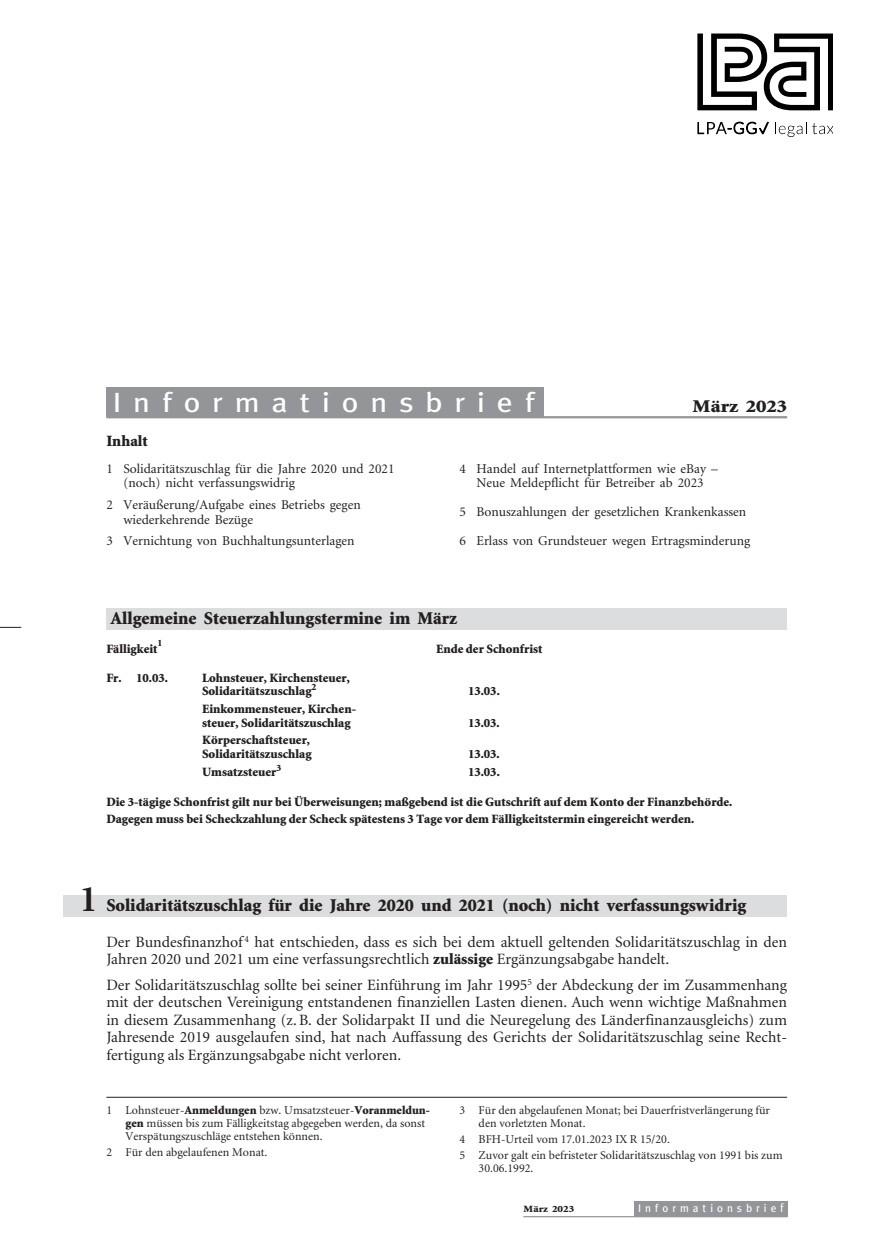
<style>
.page{position:relative;width:885px;height:1259px;background:#fff}
.page>*{position:absolute;margin:0;border:0;box-sizing:border-box;transform-origin:0 0}
.t1{font:27.75px "Meta";letter-spacing:.375em;color:#fff;scale:1.15 1}
.t2{font:900 18px "Minion";color:#231f20}
.t3{font:900 18px "Minion";color:#231f20;scale:1.15 1}
.t4{font:15.75px/17.4px "Minion";color:#231f20}
.t5{font:900 15.75px "Minion";color:#231f20}
.t6{font:13.5px/14.2px "Minion";color:#231f20}
.t7{font:900 12.75px/13.5px "Minion";color:#231f20}
.t8{font:12px/12.8px "Minion";color:#231f20}
.t9{font:11.25px "Meta";letter-spacing:.36em;color:#fff}
.t10{font:900 9.75px "Minion";color:#231f20}
.t11{font:900 9.6px "Minion";color:#231f20;scale:1.15 1}
.s1{font-weight:700;font-size:37.5px}
.s2{font-weight:900}
.s3{font-size:12px}
</style>
<div class="page">
<svg style="left:697px;top:34px;width:135px;height:76px"></svg>
<svg style="left:697px;top:122px;width:72px;height:12px"></svg>
<svg style="left:775px;top:122px;width:28px;height:14px"></svg>
<svg style="left:812px;top:123px;width:20px;height:11px"></svg>
<div style="left:634px;top:1200px;width:153px;height:16px;background:#939598"></div>
<hr style="left:523px;top:1216px;width:264px;height:1px;background:#939598">
<hr style="left:106px;top:1097px;width:681px;height:1px;background:#231f20">
<div style="left:106px;top:608px;width:681px;height:21px;background:#dcddde"></div>
<div style="left:64px;top:895px;width:723px;height:21px;background:#dcddde"></div>
<div style="left:106px;top:387px;width:437px;height:30px;background:#939598"></div>
<hr style="left:106px;top:416px;width:681px;height:2px;background:#939598">
<svg style="left:0;top:627px;width:21px;height:1px"></svg>
<h1 class="t1" style="left:113px;top:386px;width:368px">Informationsbrief</h1>
<p class="t3" style="left:692px;top:399px;width:84px">März 2023</p>
<p class="t5" style="left:106px;top:435px;width:43px">Inhalt</p>
<p class="t6" style="left:123px;top:463px;width:273px;text-indent:-17px">1 Solidaritätszuschlag für die Jahre 2020 und 2021 (noch) nicht verfassungswidrig</p>
<p class="t6" style="left:123px;top:499px;width:239px;text-indent:-17px">2 Veräußerung/Aufgabe eines Betriebs gegen wiederkehrende Bezüge</p>
<p class="t6" style="left:106px;top:535px;width:250px">3 Vernichtung von Buchhaltungsunterlagen</p>
<p class="t6" style="left:459px;top:463px;width:260px;text-align:center">4 Handel auf Internetplattformen wie eBay –<br>Neue Meldepflicht für Betreiber ab 2023</p>
<p class="t6" style="left:459px;top:499px;width:292px;line-height:29px">5 Bonuszahlungen der gesetzlichen Krankenkassen<br>6 Erlass von Grundsteuer wegen Ertragsminderung</p>
<p class="t2" style="left:111px;top:611px;width:348px">Allgemeine Steuerzahlungstermine im März</p>
<p class="t10" style="left:157px;top:639px;width:6px">1</p>
<p class="t7" style="left:106px;top:643px;width:53px">Fälligkeit</p>
<p class="t7" style="left:106px;top:672px;width:63px">Fr. 10.03.</p>
<p class="t7" style="left:202px;top:672px;width:149px">Lohnsteuer, Kirchensteuer,<br>Solidaritätszuschlag<sup>2</sup></p>
<p class="t7" style="left:202px;top:703px;width:155px">Einkommensteuer, Kirchen&shy;steuer, Solidaritätszuschlag</p>
<p class="t7" style="left:202px;top:734px;width:111px">Körperschaftsteuer,<br>Solidaritätszuschlag</p>
<p class="t7" style="left:436px;top:643px;width:108px">Ende der Schonfrist</p>
<p class="t7" style="left:468px;top:685px;width:33px">13.03.</p>
<p class="t7" style="left:468px;top:717px;width:33px">13.03.</p>
<p class="t7" style="left:468px;top:748px;width:33px">13.03.</p>
<p class="t7" style="left:202px;top:766px;width:81px">Umsatzsteuer<sup>3</sup></p>
<p class="t7" style="left:468px;top:766px;width:33px">13.03.</p>
<p class="t7" style="left:106px;top:794px;width:627px;line-height:16.6px">Die 3-tägige Schonfrist gilt nur bei Überweisungen; maßgebend ist die Gutschrift auf dem Konto der Finanzbehörde.<br>Dagegen muss bei Scheckzahlung der Scheck spätestens 3 Tage vor dem Fälligkeitstermin eingereicht werden.</p>
<p class="t2" style="left:79px;top:898px;width:668px"><span class="s1">1</span> Solidaritätszuschlag für die Jahre 2020 und 2021 (noch) nicht verfassungswidrig</p>
<p class="t4" style="left:106px;top:934px;width:682px">Der Bundesfinanzhof <sup>4</sup> hat entschieden, dass es sich bei dem aktuell geltenden Solidaritätszuschlag in den<br>Jahren 2020 und 2021 um eine verfassungsrechtlich <span class="s2">zulässige</span> Ergänzungsabgabe handelt.</p>
<p class="t4" style="left:106px;top:977px;width:682px;text-align:justify">Der Solidaritätszuschlag sollte bei seiner Einführung im Jahr 1995<sup>5</sup> der Abdeckung der im Zusammenhang mit der deutschen Vereinigung entstandenen finanziellen Lasten dienen. Auch wenn wichtige Maßnahmen in diesem Zusammenhang (z. B. der Solidarpakt II und die Neuregelung des Länderfinanzausgleichs) zum Jahresende 2019 ausgelaufen sind, hat nach Auffassung des Gerichts der Solidaritätszuschlag seine Recht&shy;fertigung als Ergänzungsabgabe nicht verloren.</p>
<p class="t8" style="left:125px;top:1105px;width:306px;text-indent:-19px">1 Lohnsteuer-<span class="s2">Anmeldungen</span> bzw. Umsatzsteuer-<span class="s2">Voranmeldun&shy;gen</span> müssen bis zum Fälligkeitstag abgegeben werden, da sonst<br>Verspätungszuschläge entstehen können.</p>
<p class="t8" style="left:106px;top:1146px;width:163px">2 Für den abgelaufenen Monat.</p>
<p class="t8" style="left:478px;top:1105px;width:293px;text-indent:-19px">3 Für den abgelaufenen Monat; bei Dauerfristverlängerung für den vorletzten Monat.</p>
<p class="t8" style="left:459px;top:1132px;width:324px;line-height:15.9px">4 BFH-Urteil vom 17.01.2023 IX R 15/20.<br>5 Zuvor galt ein befristeter Solidaritätszuschlag von 1991 bis zum</p>
<p class="t8" style="left:478px;top:1162px;width:56px">30.06.1992.</p>
<p class="t11" style="left:523px;top:1205px;width:46px">März 2023</p>
<p class="t9" style="left:638px;top:1201px;width:147px">Informationsbrie<span class="s3">f</span></p>
</div>
